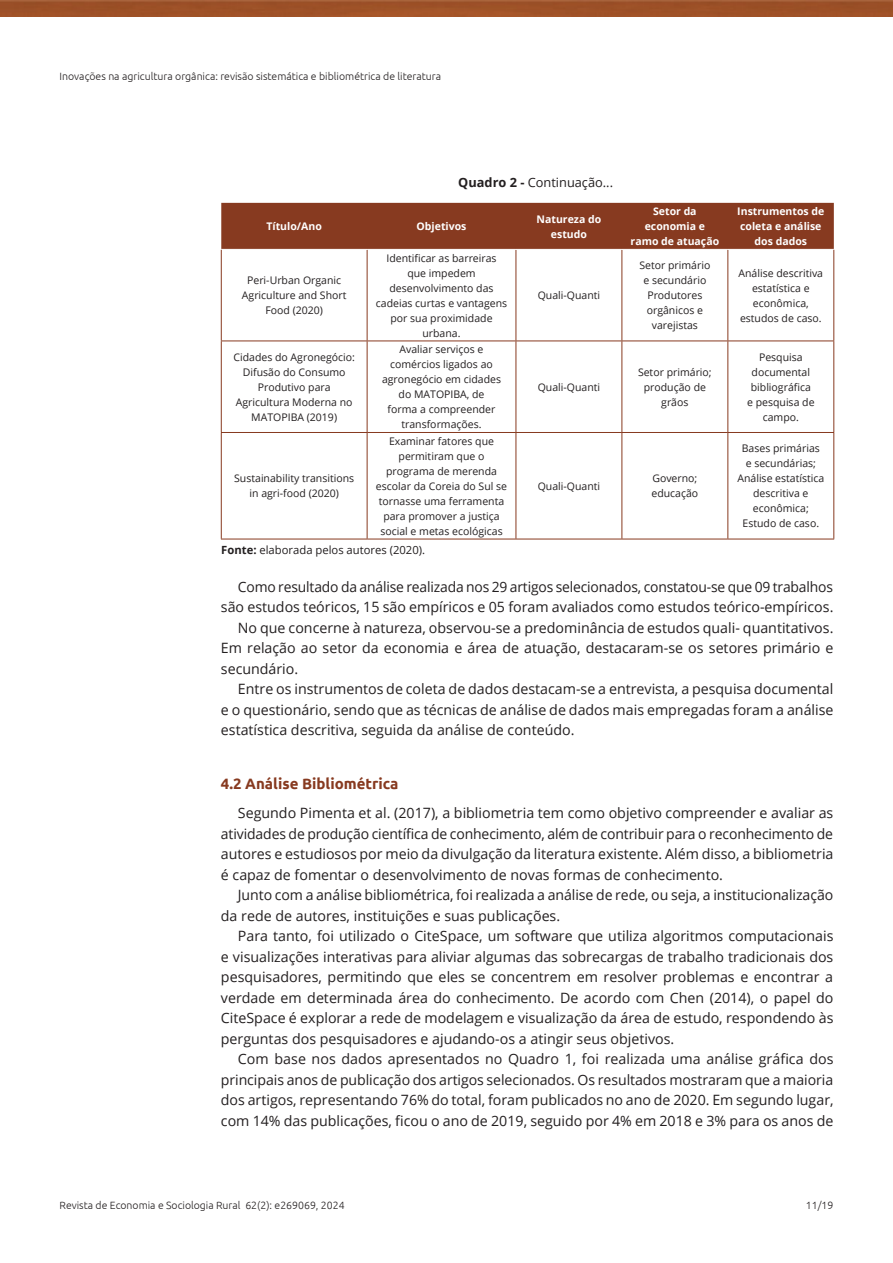
<style>
.page{position:relative;width:893px;height:1263px;background:#fff}
.page>*{position:absolute;margin:0;border:0;box-sizing:border-box;transform-origin:0 0}
.Heading2{font:700 15px "Ubuntu";color:#873a20}
.Paragraph{font:14.25px/20.5px "Open Sans";color:#231f20;text-align:justify}
.TableTitle{font:12.75px "Open Sans";color:#231f20}
.TableFootnote{font:11.25px "Open Sans";color:#231f20}
.TableBody{font:10.5px/15px "Open Sans";color:#231f20;text-align:center}
.t1{font:300 10.5px "Ubuntu";color:#231f20}
.TableHead{font:700 10.5px/15px "Open Sans";color:#fff;text-align:center}
.s1{font-weight:700}
</style>
<div class="page">
<img style="left:0;top:0;width:893px;height:17px">
<div style="left:221px;top:203px;width:613px;height:46px;background:#873a20"></div>
<hr style="left:367px;top:250px;width:1px;height:91px;background:#873a20">
<hr style="left:516px;top:250px;width:1px;height:91px;background:#873a20">
<hr style="left:621px;top:250px;width:1px;height:91px;background:#873a20">
<hr style="left:727px;top:250px;width:1px;height:91px;background:#873a20">
<hr style="left:221px;top:341px;width:146px;height:1px;background:#873a20">
<hr style="left:367px;top:341px;width:149px;height:1px;background:#873a20">
<hr style="left:367px;top:341px;width:1px;height:91px;background:#873a20">
<hr style="left:516px;top:341px;width:106px;height:1px;background:#873a20">
<hr style="left:516px;top:341px;width:1px;height:91px;background:#873a20">
<hr style="left:622px;top:341px;width:106px;height:1px;background:#873a20">
<hr style="left:621px;top:341px;width:1px;height:91px;background:#873a20">
<hr style="left:728px;top:341px;width:106px;height:1px;background:#873a20">
<hr style="left:727px;top:341px;width:1px;height:91px;background:#873a20">
<hr style="left:221px;top:432px;width:146px;height:1px;background:#873a20">
<hr style="left:367px;top:432px;width:149px;height:1px;background:#873a20">
<hr style="left:367px;top:433px;width:1px;height:106px;background:#873a20">
<hr style="left:516px;top:432px;width:106px;height:1px;background:#873a20">
<hr style="left:516px;top:433px;width:1px;height:106px;background:#873a20">
<hr style="left:622px;top:432px;width:106px;height:1px;background:#873a20">
<hr style="left:621px;top:433px;width:1px;height:106px;background:#873a20">
<hr style="left:728px;top:432px;width:106px;height:1px;background:#873a20">
<hr style="left:727px;top:433px;width:1px;height:106px;background:#873a20">
<hr style="left:221px;top:250px;width:1px;height:91px;background:#873a20">
<hr style="left:833px;top:250px;width:1px;height:91px;background:#873a20">
<hr style="left:221px;top:341px;width:1px;height:91px;background:#873a20">
<hr style="left:833px;top:341px;width:1px;height:91px;background:#873a20">
<hr style="left:221px;top:433px;width:1px;height:106px;background:#873a20">
<hr style="left:833px;top:433px;width:1px;height:106px;background:#873a20">
<hr style="left:221px;top:539px;width:146px;height:1px;background:#873a20">
<hr style="left:367px;top:539px;width:149px;height:1px;background:#873a20">
<hr style="left:516px;top:539px;width:106px;height:1px;background:#873a20">
<hr style="left:622px;top:539px;width:106px;height:1px;background:#873a20">
<hr style="left:728px;top:539px;width:106px;height:1px;background:#873a20">
<p class="t1" style="left:60px;top:70px;width:383px">Inovações na agricultura orgânica: revisão sistemática e bibliométrica de literatura</p>
<p class="TableTitle" style="left:458px;top:174px;width:156px"><span class="s1">Quadro 2 -</span> Continuação...</p>
<p class="TableHead" style="left:266px;top:219px;width:57px">Título/Ano</p>
<p class="TableHead" style="left:417px;top:219px;width:51px">Objetivos</p>
<p class="TableHead" style="left:537px;top:211px;width:66px">Natureza do estudo</p>
<p class="TableHead" style="left:631px;top:204px;width:90px">Setor da economia e ramo de atuação</p>
<p class="TableHead" style="left:737px;top:204px;width:89px">Instrumentos de coleta e análise dos dados</p>
<p class="TableBody" style="left:242px;top:273px;width:106px">Peri-Urban Organic<br>Agriculture and Short<br>Food (2020)</p>
<p class="TableBody" style="left:376px;top:250px;width:133px">Identificar as barreiras que impedem desenvolvimento das cadeias curtas e vantagens por sua proximidade urbana.</p>
<p class="TableBody" style="left:639px;top:258px;width:72px">Setor primário e secundário<br>Produtores orgânicos e varejistas</p>
<p class="TableBody" style="left:738px;top:265px;width:86px">Análise descritiva estatística e econômica, estudos de caso.</p>
<p class="TableBody" style="left:538px;top:288px;width:64px">Quali-Quanti</p>
<p class="TableBody" style="left:233px;top:349px;width:123px">Cidades do Agronegócio:<br>Difusão do Consumo<br>Produtivo para<br>Agricultura Moderna no<br>MATOPIBA (2019)</p>
<p class="TableBody" style="left:382px;top:342px;width:121px">Avaliar serviços e comércios ligados ao agronegócio em cidades do MATOPIBA, de<br>forma a compreender transformações.</p>
<p class="TableBody" style="left:234px;top:471px;width:121px">Sustainability transitions in agri-food (2020)</p>
<p class="TableBody" style="left:376px;top:433px;width:133px">Examinar fatores que permitiram que o programa de merenda escolar da Coreia do Sul se tornasse uma ferramenta para promover a justiça social e metas ecológicas</p>
<p class="TableBody" style="left:538px;top:379px;width:64px">Quali-Quanti</p>
<p class="TableBody" style="left:638px;top:364px;width:75px">Setor primário; produção de grãos</p>
<p class="TableBody" style="left:538px;top:478px;width:64px">Quali-Quanti</p>
<p class="TableBody" style="left:651px;top:471px;width:48px;text-align:left">Governo; educação</p>
<p class="TableBody" style="left:747px;top:349px;width:69px">Pesquisa documental bibliográfica e pesquisa de campo.</p>
<p class="TableBody" style="left:737px;top:441px;width:88px">Bases primárias<br>e secundárias;<br>Análise estatística descritiva e econômica;<br>Estudo de caso.</p>
<p class="TableFootnote" style="left:221px;top:542px;width:205px"><span class="s1">Fonte:</span> elaborada pelos autores (2020).</p>
<p class="Paragraph" style="left:221px;top:576px;width:614px;text-align:right">Como resultado da análise realizada nos 29 artigos selecionados, constatou-se que 09 trabalhos são estudos teóricos, 15 são empíricos e 05 foram avaliados como estudos teórico-empíricos.</p>
<p class="Paragraph" style="left:221px;top:617px;width:614px;text-indent:17px">No que concerne à natureza, observou-se a predominância de estudos quali- quantitativos.<br>Em relação ao setor da economia e área de atuação, destacaram-se os setores primário e secundário.</p>
<p class="Paragraph" style="left:221px;top:678px;width:614px;text-indent:17px">Entre os instrumentos de coleta de dados destacam-se a entrevista, a pesquisa documental e o questionário, sendo que as técnicas de análise de dados mais empregadas foram a análise estatística descritiva, seguida da análise de conteúdo.</p>
<p class="Heading2" style="left:221px;top:775px;width:179px">4.2 Análise Bibliométrica</p>
<p class="Paragraph" style="left:221px;top:802px;width:614px;text-indent:17px">Segundo Pimenta et al. (2017), a bibliometria tem como objetivo compreender e avaliar as atividades de produção científica de conhecimento, além de contribuir para o reconhecimento de autores e estudiosos por meio da divulgação da literatura existente. Além disso, a bibliometria é capaz de fomentar o desenvolvimento de novas formas de conhecimento.</p>
<p class="Paragraph" style="left:221px;top:884px;width:614px;text-indent:17px">Junto com a análise bibliométrica, foi realizada a análise de rede, ou seja, a institucionalização da rede de autores, instituições e suas publicações.</p>
<p class="Paragraph" style="left:221px;top:925px;width:614px;text-indent:17px">Para tanto, foi utilizado o CiteSpace, um software que utiliza algoritmos computacionais e visualizações interativas para aliviar algumas das sobrecargas de trabalho tradicionais dos pesquisadores, permitindo que eles se concentrem em resolver problemas e encontrar a verdade em determinada área do conhecimento. De acordo com Chen (2014), o papel do CiteSpace é explorar a rede de modelagem e visualização da área de estudo, respondendo às perguntas dos pesquisadores e ajudando-os a atingir seus objetivos.</p>
<p class="Paragraph" style="left:221px;top:1048px;width:614px;text-indent:17px">Com base nos dados apresentados no Quadro 1, foi realizada uma análise gráfica dos principais anos de publicação dos artigos selecionados. Os resultados mostraram que a maioria dos artigos, representando 76% do total, foram publicados no ano de 2020. Em segundo lugar, com 14% das publicações, ficou o ano de 2019, seguido por 4% em 2018 e 3% para os anos de</p>
<p class="t1" style="left:60px;top:1198px;width:287px">Revista de Economia e Sociologia Rural 62(2): e269069, 2024</p>
<p class="t1" style="left:806px;top:1198px;width:29px">11/19</p>
</div>
